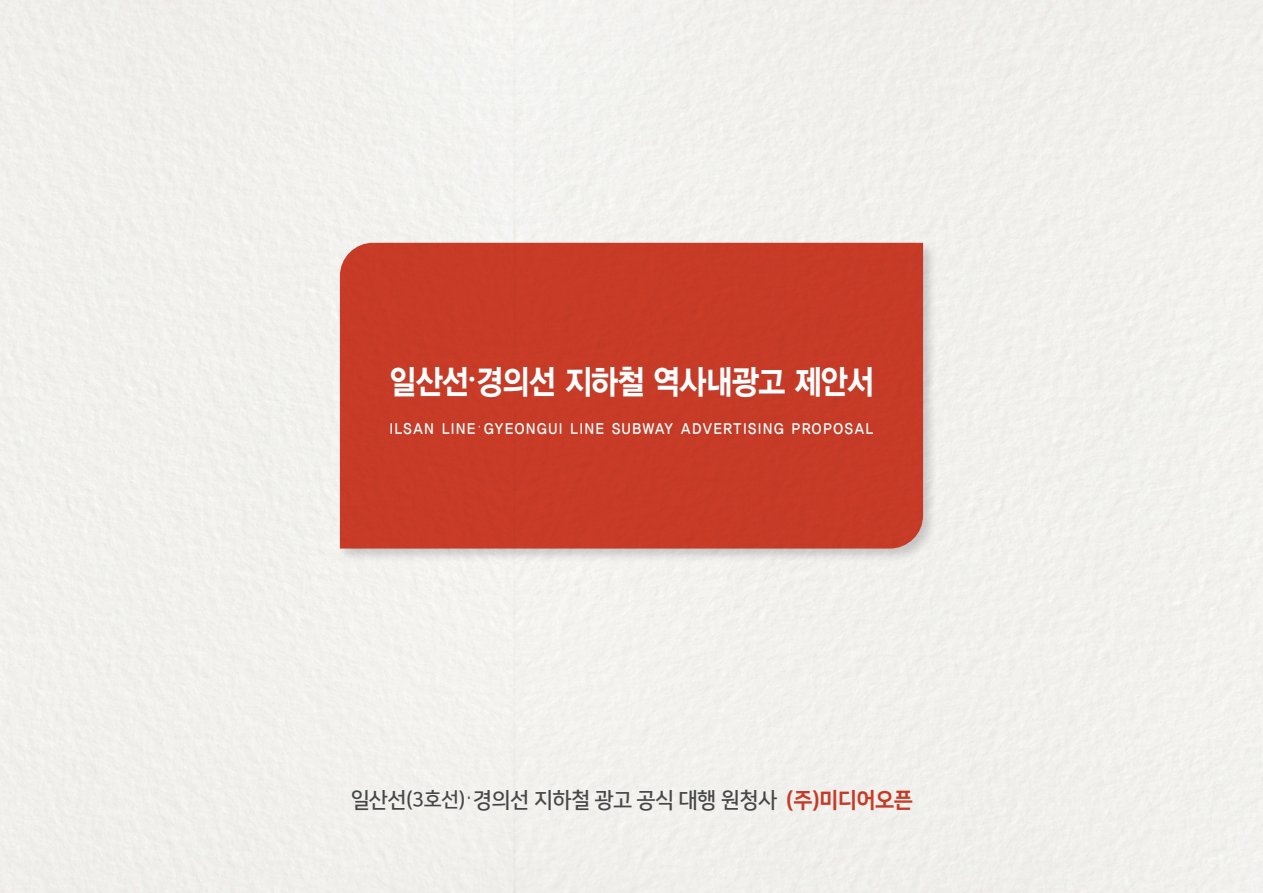
<style>
.page{position:relative;width:1263px;height:893px;background:#fff}
.page>*{position:absolute;margin:0;border:0;box-sizing:border-box;transform-origin:0 0}
.t1{font:33.75px "YDVYGO35";letter-spacing:-.02em;color:#fff;scale:.86 1}
.t2{font:21.75px "Nanum Square B";letter-spacing:-.025em;color:#4b4c4d}
.t3{font:15px "YDVYGO34";letter-spacing:.13em;color:#fff;scale:.91 1}
.s1{font-family:"S Core Dream 3";font-weight:300}
.s2{font-size:20.25px}
.s3{font-family:"Nanum Square EB";color:#d23f2a}
</style>
<div class="page">
<div style="left:338px;top:241px;width:599px;height:321px;background:#231f20;opacity:.2"></div>
<div style="left:340px;top:243px;width:583px;height:306px;background:#c73b27"></div>
<div style="left:387px;top:363px;width:490px;height:40px;background:#c43c28"></div>
<div style="left:387px;top:419px;width:491px;height:21px;background:#c53c27"></div>
<p class="t1" style="left:389px;top:359px;width:565px">일산선<sup>●</sup>경의선 지하철 역사내광고 제안서</p>
<p class="t3" style="left:390px;top:418px;width:533px">ILSAN LINE<span class="s1">·</span>GYEONGUI LINE SUBWAY ADVERTISING PROPOSAL</p>
<h2 class="t2" style="left:350px;top:788px;width:564px">일산선<span class="s2">(3호선)</span><span class="s1">·</span>경의선 지하철 광고 공식 대행 원청사 <span class="s3">(주)미디어오픈</span></h2>
</div>
